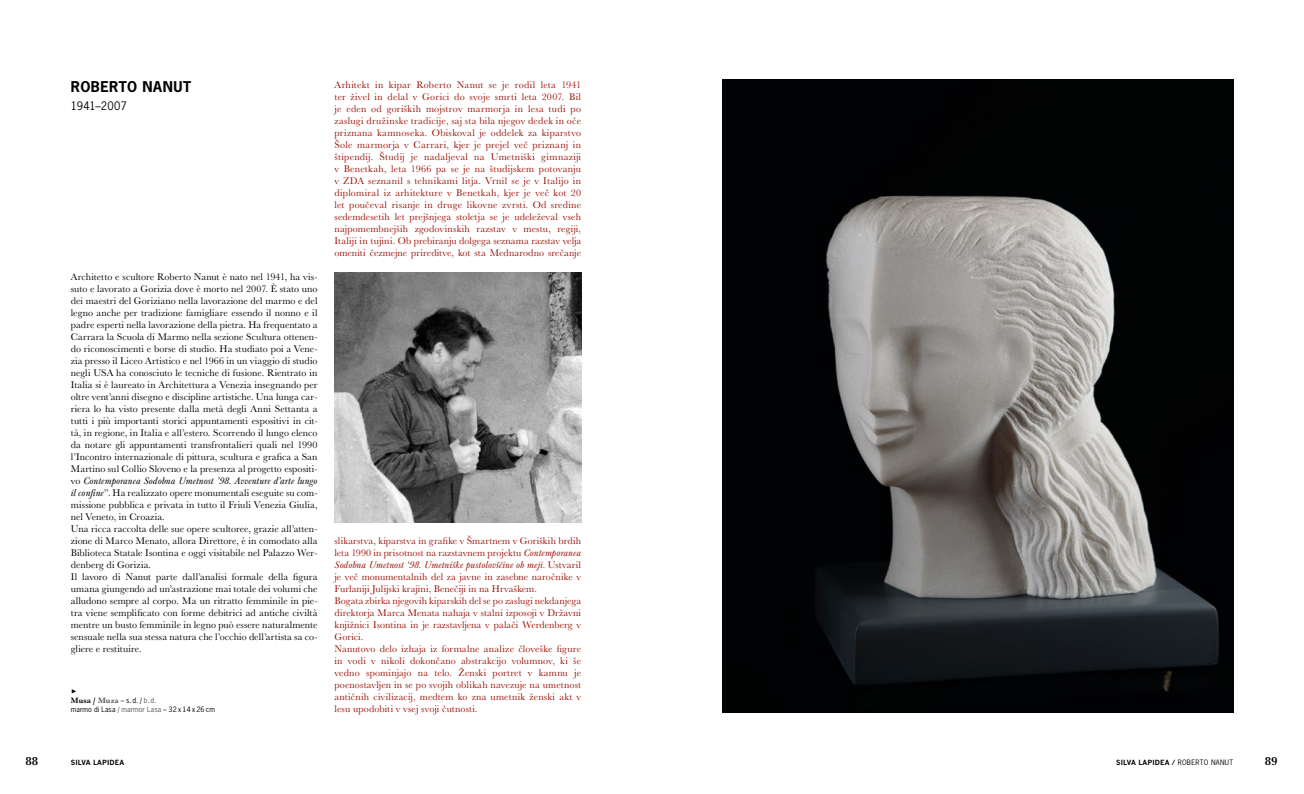
<style>
.page{position:relative;width:1304px;height:794px;background:#fff}
.page>*{position:absolute;margin:0;border:0;box-sizing:border-box;transform-origin:0 0}
.t1{font:700 14px "News Gothic Std";letter-spacing:.035em;color:#000}
.t2{font:700 12px "Baskerville URW";color:#000}
.t3{font:11px "News Gothic Std";color:#000}
.t4{font:10px/12px "Baskerville URW";letter-spacing:.005em;color:#000}
.t5{font:10px/12px "Baskerville URW";letter-spacing:.01em;color:#9c0f05;text-align:justify}
.t6{font:10px "Montserrat";color:#000}
.t7{font:700 8px "Baskerville URW";letter-spacing:.01em;color:#000}
.t8{font:700 7px "News Gothic MT Std";letter-spacing:.02em;color:#000}
.t9{font:7px "News Gothic Std";letter-spacing:.01em;color:#000}
.s1{font-style:italic}
.s2{color:#555453}
.s3{font-family:"News Gothic Std";font-weight:400;font-size:7px}
.s4{font-family:"News Gothic Std";font-weight:400;font-style:italic;font-size:7px}
.s5{font-family:"News Gothic Std";font-weight:400;font-size:7px;color:#555453}
.s6{font-style:italic;color:#555453}
.s7{font-family:"News Gothic Std";font-weight:400}
</style>
<div class="page">
<img style="left:334px;top:272px;width:247px;height:251px">
<img style="left:723px;top:79px;width:510px;height:633px">
<h1 class="t1" style="left:71px;top:77px;width:122px">ROBERTO NANUT</h1>
<p class="t3" style="left:71px;top:98px;width:57px">1941–2007</p>
<p class="t4" style="left:71px;top:270px;width:248px">Architetto e scultore Roberto Nanut è nato nel 1941, ha vis&shy;suto e lavorato a Gorizia dove è morto nel 2007. È stato uno dei maestri del Goriziano nella lavorazione del marmo e del legno anche per tradizione famigliare essendo il nonno e il padre esperti nella lavorazione della pietra. Ha frequentato a Carrara la Scuola di Marmo nella sezione Scultura ottenen&shy;do riconoscimenti e borse di studio. Ha studiato poi a Vene&shy;zia presso il Liceo Artistico e nel 1966 in un viaggio di studio negli USA ha conosciuto le tecniche di fusione. Rientrato in Italia si è laureato in Architettura a Venezia insegnando per oltre vent’anni disegno e discipline artistiche. Una lunga car&shy;riera lo ha visto presente dalla metà degli Anni Settanta a tutti i più importanti storici appuntamenti espositivi in cit&shy;tà, in regione, in Italia e all’estero. Scorrendo il lungo elenco da notare gli appuntamenti transfrontalieri quali nel 1990 l’Incontro internazionale di pittura, scultura e grafica a San Martino sul Collio Sloveno e la presenza al progetto espositi&shy;vo <span class="s1">Contemporanea Sodobna Umetnost ’98. Avventure d’arte lungo il confine</span>”. Ha realizzato opere monumentali eseguite su com&shy;missione pubblica e privata in tutto il Friuli Venezia Giulia, nel Veneto, in Croazia.<br>Una ricca raccolta delle sue opere scultoree, grazie all’atten&shy;zione di Marco Menato, allora Direttore, è in comodato alla Biblioteca Statale Isontina e oggi visitabile nel Palazzo Wer&shy;denberg di Gorizia.<br>Il lavoro di Nanut parte dall’analisi formale della figura umana giungendo ad un’astrazione mai totale dei volumi che alludono sempre al corpo. Ma un ritratto femminile in pie&shy;tra viene semplificato con forme debitrici ad antiche civiltà mentre un busto femminile in legno può essere naturalmente sensuale nella sua stessa natura che l’occhio dell’artista sa co&shy;gliere e restituire.</p>
<p class="t6" style="left:71px;top:683px;width:7px">▶</p>
<p class="t7" style="left:71px;top:695px;width:87px">Musa / <span class="s2">Muza</span> <span class="s3">– s.d.</span> <span class="s4">/</span> <span class="s5">b. d.</span></p>
<p class="t9" style="left:71px;top:705px;width:146px">marmo di Lasa<span class="s6">/</span> <span class="s2">marmor Lasa</span> – 32 x 14 x 26 cm</p>
<p class="t5" style="left:334px;top:78px;width:248px">Arhitekt in kipar Roberto Nanut se je rodil leta 1941 ter živel in delal v Gorici do svoje smrti leta 2007. Bil je eden od goriških mojstrov marmorja in lesa tudi po zaslugi družinske tradicije, saj sta bila njegov dedek in oče priznana kamnoseka. Obiskoval je oddelek za kiparstvo Šole marmorja v Carrari, kjer je prejel več priznanj in štipendij. Študij je nadaljeval na Umetniški gimnaziji v Benetkah, leta 1966 pa se je na študijskem potovanju v ZDA seznanil s tehnikami litja. Vrnil se je v Italijo in diplomiral iz arhitekture v Benetkah, kjer je več kot 20 let poučeval risanje in druge likovne zvrsti. Od sredine sedemdesetih let prejšnjega stoletja se je udeleževal vseh najpomembnejših zgodovinskih razstav v mestu, regiji, Italiji in tujini. Ob prebiranju dolgega seznama razstav velja omeniti čezmejne prireditve, kot sta Mednarodno srečanje</p>
<p class="t5" style="left:334px;top:534px;width:248px;text-align:left">slikarstva, kiparstva in grafike v Šmartnem v Goriških brdih leta 1990 in prisotnost na razstavnem projektu <span class="s1">Contemporanea Sodobna Umetnost ‘98. Umetniške pustolovščine ob meji</span>. Ustvaril je več monumentalnih del za javne in zasebne naročnike v Furlaniji Julijski krajini, Benečiji in na Hrvaškem.<br>Bogata zbirka njegovih kiparskih del se po zaslugi nekdanjega direktorja Marca Menata nahaja v stalni izposoji v Državni knjižnici Isontina in je razstavljena v palači Werdenberg v Gorici.<br>Nanutovo delo izhaja iz formalne analize človeške figure in vodi v nikoli dokončano abstrakcijo volumnov, ki še vedno spominjajo na telo. Ženski portret v kamnu je poenostavljen in se po svojih oblikah navezuje na umetnost antičnih civilizacij, medtem ko zna umetnik ženski akt v lesu upodobiti v vsej svoji čutnosti.</p>
<p class="t2" style="left:26px;top:753px;width:14px">88</p>
<p class="t8" style="left:1116px;top:758px;width:118px">SILVA LAPIDEA / <span class="s7">ROBERTO NANUT</span></p>
<p class="t2" style="left:1265px;top:753px;width:14px">89</p>
<p class="t8" style="left:71px;top:758px;width:55px">SILVA LAPIDEA</p>
</div>
